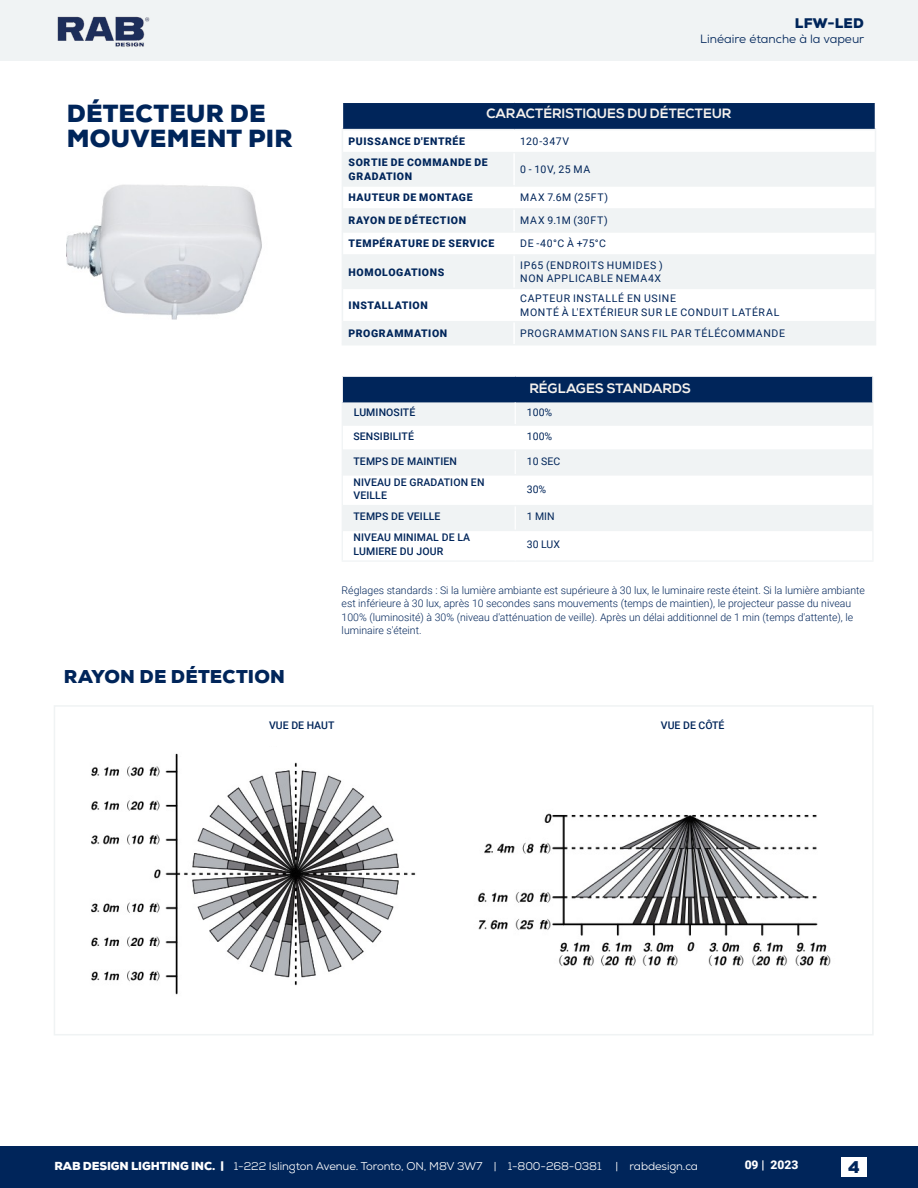
<style>
.page{position:relative;width:918px;height:1188px;background:#fff}
.page>*{position:absolute;margin:0;border:0;box-sizing:border-box;transform-origin:0 0}
.t1{font:900 24px/24.3px "Nexa";letter-spacing:.01em;color:#00255a}
.t2{font:900 18px "Nexa";letter-spacing:.01em;color:#00255a}
.t3{font:900 16.5px "Nexa";color:#00255a}
.t4{font:700 13.5px "Nexa";letter-spacing:.015em;color:#f5f1ed}
.t5{font:900 13.5px "Nexa";letter-spacing:.015em;color:#00255a}
.t6{font:12px "Nexa";color:#00255a}
.t7{font:900 12px "Roboto";color:#fff}
.t8{font:11.25px "Nexa";letter-spacing:-.01em;color:#fff}
.t9{font:300 10.5px/13.5px "Roboto";color:#00255a}
.t10{font:10.5px/13.5px "Roboto";letter-spacing:.06em;color:#00255a}
.t11{font:900 10.5px/13.5px "Roboto";letter-spacing:.06em;color:#00255a}
.t12{font:500 10.5px/13.5px "Roboto";letter-spacing:.01em;color:#00255a}
.s1{font-weight:900}
</style>
<div class="page">
<div style="left:0;top:1147px;width:918px;height:41px;background:#00255a"></div>
<div style="left:0;top:0;width:918px;height:60px;background:#f0f3f4"></div>
<img style="left:57px;top:17px;width:93px;height:30px">
<div style="left:841px;top:1158px;width:26px;height:19px;background:#fff"></div>
<div style="left:342px;top:102px;width:534px;height:28px;background:#00255a"></div>
<svg style="left:343px;top:153px;width:532px;height:191px;fill:#f0f3f4"></svg>
<hr style="left:342px;top:129px;width:172px;height:1px;background:#f0f3f4">
<hr style="left:514px;top:129px;width:362px;height:1px;background:#f0f3f4">
<hr style="left:343px;top:152px;width:171px;height:1px;background:#f0f3f4">
<hr style="left:514px;top:152px;width:361px;height:1px;background:#f0f3f4">
<hr style="left:343px;top:185px;width:171px;height:2px;background:#f0f3f4">
<hr style="left:514px;top:185px;width:361px;height:2px;background:#f0f3f4">
<hr style="left:343px;top:208px;width:171px;height:2px;background:#f0f3f4">
<hr style="left:514px;top:208px;width:361px;height:2px;background:#f0f3f4">
<hr style="left:343px;top:231px;width:171px;height:2px;background:#f0f3f4">
<hr style="left:514px;top:231px;width:361px;height:2px;background:#f0f3f4">
<hr style="left:343px;top:254px;width:171px;height:2px;background:#f0f3f4">
<hr style="left:514px;top:254px;width:361px;height:2px;background:#f0f3f4">
<hr style="left:343px;top:288px;width:171px;height:1px;background:#f0f3f4">
<hr style="left:514px;top:288px;width:361px;height:1px;background:#f0f3f4">
<hr style="left:343px;top:321px;width:171px;height:1px;background:#f0f3f4">
<hr style="left:514px;top:321px;width:361px;height:1px;background:#f0f3f4">
<hr style="left:342px;top:153px;width:1px;height:33px;background:#f0f3f4">
<hr style="left:875px;top:153px;width:1px;height:33px;background:#f0f3f4">
<svg style="left:342px;top:186px;width:1px;height:69px"></svg>
<svg style="left:875px;top:186px;width:1px;height:69px"></svg>
<hr style="left:342px;top:255px;width:1px;height:33px;background:#f0f3f4">
<hr style="left:875px;top:255px;width:1px;height:33px;background:#f0f3f4">
<hr style="left:342px;top:288px;width:1px;height:34px;background:#f0f3f4">
<hr style="left:875px;top:288px;width:1px;height:34px;background:#f0f3f4">
<svg style="left:342px;top:322px;width:1px;height:22px"></svg>
<svg style="left:875px;top:322px;width:1px;height:22px"></svg>
<hr style="left:342px;top:344px;width:172px;height:1px;background:#f0f3f4">
<hr style="left:514px;top:344px;width:362px;height:1px;background:#f0f3f4">
<hr style="left:513px;top:153px;width:2px;height:32px;background:#fff">
<hr style="left:513px;top:187px;width:2px;height:21px;background:#fff">
<hr style="left:513px;top:210px;width:2px;height:21px;background:#fff">
<hr style="left:513px;top:233px;width:2px;height:21px;background:#fff">
<hr style="left:513px;top:256px;width:2px;height:32px;background:#fff">
<hr style="left:513px;top:289px;width:2px;height:32px;background:#fff">
<hr style="left:513px;top:322px;width:2px;height:22px;background:#fff">
<svg style="left:875px;top:103px;width:1px;height:50px"></svg>
<svg style="left:342px;top:103px;width:1px;height:50px"></svg>
<hr style="left:342px;top:102px;width:172px;height:1px;background:#fff">
<hr style="left:514px;top:102px;width:362px;height:1px;background:#fff">
<div style="left:342px;top:376px;width:531px;height:26px;background:#00255a"></div>
<svg style="left:343px;top:402px;width:529px;height:128px;fill:#f0f3f4"></svg>
<hr style="left:872px;top:402px;width:2px;height:23px;background:#f0f3f4">
<hr style="left:872px;top:425px;width:2px;height:25px;background:#f0f3f4">
<hr style="left:872px;top:450px;width:2px;height:25px;background:#f0f3f4">
<hr style="left:342px;top:475px;width:1px;height:31px;background:#f0f3f4">
<hr style="left:872px;top:475px;width:2px;height:31px;background:#f0f3f4">
<svg style="left:342px;top:506px;width:1px;height:24px"></svg>
<hr style="left:872px;top:506px;width:2px;height:24px;background:#f0f3f4">
<hr style="left:342px;top:530px;width:1px;height:30px;background:#f0f3f4">
<hr style="left:872px;top:530px;width:2px;height:30px;background:#f0f3f4">
<hr style="left:342px;top:560px;width:173px;height:2px;background:#f0f3f4">
<hr style="left:515px;top:560px;width:359px;height:2px;background:#f0f3f4">
<svg style="left:515px;top:402px;width:1px;height:128px"></svg>
<hr style="left:343px;top:424px;width:172px;height:2px;background:#f0f3f4">
<hr style="left:515px;top:424px;width:357px;height:2px;background:#f0f3f4">
<hr style="left:343px;top:449px;width:172px;height:2px;background:#f0f3f4">
<hr style="left:515px;top:449px;width:357px;height:2px;background:#f0f3f4">
<hr style="left:343px;top:474px;width:172px;height:2px;background:#f0f3f4">
<hr style="left:515px;top:474px;width:357px;height:2px;background:#f0f3f4">
<hr style="left:343px;top:505px;width:172px;height:1px;background:#f0f3f4">
<hr style="left:515px;top:505px;width:357px;height:1px;background:#f0f3f4">
<hr style="left:343px;top:530px;width:172px;height:1px;background:#f0f3f4">
<hr style="left:515px;top:530px;width:357px;height:1px;background:#f0f3f4">
<hr style="left:872px;top:377px;width:2px;height:25px;background:#f0f3f4">
<svg style="left:342px;top:377px;width:1px;height:98px"></svg>
<hr style="left:342px;top:376px;width:173px;height:1px;background:#fff">
<hr style="left:515px;top:376px;width:359px;height:1px;background:#fff">
<div style="left:54px;top:705px;width:820px;height:330px;border:2px solid #f0f3f4"></div>
<img style="left:67px;top:184px;width:195px;height:136px">
<img style="left:477px;top:813px;width:354px;height:153px">
<img style="left:91px;top:753px;width:325px;height:242px">
<h1 class="t1" style="left:67px;top:102px;width:227px">DÉTECTEUR DE<br>MOUVEMENT PIR</h1>
<h2 class="t2" style="left:64px;top:665px;width:223px">RAYON DE DÉTECTION</h2>
<p class="t5" style="left:795px;top:14px;width:71px">LFW-LED</p>
<p class="t6" style="left:700px;top:31px;width:166px">Linéaire étanche à la vapeur</p>
<p class="t4" style="left:486px;top:106px;width:246px">CARACTÉRISTIQUES DU DÉTECTEUR</p>
<p class="t11" style="left:349px;top:134px;width:118px">PUISSANCE D'ENTRÉE</p>
<p class="t10" style="left:520px;top:134px;width:50px">120-347V</p>
<p class="t11" style="left:349px;top:156px;width:141px">SORTIE DE COMMANDE DE<br>GRADATION</p>
<p class="t10" style="left:520px;top:162px;width:72px">0 - 10V, 25 MA</p>
<p class="t11" style="left:349px;top:191px;width:126px">HAUTEUR DE MONTAGE</p>
<p class="t10" style="left:520px;top:191px;width:89px">MAX 7.6M (25FT)</p>
<p class="t11" style="left:349px;top:214px;width:119px">RAYON DE DÉTECTION</p>
<p class="t10" style="left:520px;top:214px;width:89px">MAX 9.1M (30FT)</p>
<p class="t11" style="left:349px;top:237px;width:147px">TEMPÉRATURE DE SERVICE</p>
<p class="t10" style="left:520px;top:237px;width:87px">DE -40°C À +75°C</p>
<p class="t11" style="left:349px;top:265px;width:97px">HOMOLOGATIONS</p>
<p class="t10" style="left:520px;top:258px;width:144px">IP65 (ENDROITS HUMIDES )<br>NON APPLICABLE NEMA4X</p>
<p class="t11" style="left:349px;top:298px;width:81px">INSTALLATION</p>
<p class="t10" style="left:520px;top:291px;width:261px">CAPTEUR INSTALLÉ EN USINE<br>MONTÉ À L'EXTÉRIEUR SUR LE CONDUIT LATÉRAL</p>
<p class="t11" style="left:349px;top:326px;width:100px">PROGRAMMATION</p>
<p class="t10" style="left:520px;top:326px;width:266px">PROGRAMMATION SANS FIL PAR TÉLÉCOMMANDE</p>
<p class="t4" style="left:530px;top:380px;width:163px">RÉGLAGES STANDARDS</p>
<p class="t12" style="left:354px;top:405px;width:63px">LUMINOSITÉ</p>
<p class="t10" style="left:527px;top:405px;width:27px">100%</p>
<p class="t12" style="left:354px;top:429px;width:62px">SENSIBILITÉ</p>
<p class="t10" style="left:527px;top:429px;width:27px">100%</p>
<p class="t12" style="left:354px;top:454px;width:105px">TEMPS DE MAINTIEN</p>
<p class="t10" style="left:527px;top:454px;width:35px">10 SEC</p>
<p class="t12" style="left:354px;top:475px;width:132px">NIVEAU DE GRADATION EN<br>VEILLE</p>
<p class="t10" style="left:527px;top:482px;width:21px">30%</p>
<p class="t12" style="left:354px;top:509px;width:89px">TEMPS DE VEILLE</p>
<p class="t10" style="left:527px;top:509px;width:30px">1 MIN</p>
<p class="t12" style="left:354px;top:530px;width:118px">NIVEAU MINIMAL DE LA<br>LUMIERE DU JOUR</p>
<p class="t10" style="left:527px;top:537px;width:35px">30 LUX</p>
<p class="t9" style="left:342px;top:583px;width:525px">Réglages standards : Si la lumière ambiante est supérieure à 30 lux, le luminaire reste éteint. Si la lumière ambiante est inférieure à 30 lux, après 10 secondes sans mouvements (temps de maintien), le projecteur passe du niveau 100% (luminosité) à 30% (niveau d'atténuation de veille). Après un délai additionnel de 1 min (temps d'attente), le luminaire s'éteint.</p>
<p class="t12" style="left:269px;top:718px;width:67px">VUE DE HAUT</p>
<p class="t12" style="left:661px;top:718px;width:65px">VUE DE CÔTÉ</p>
<p class="t8" style="left:54px;top:1159px;width:645px"><span class="s1">RAB DESIGN LIGHTING INC. |</span> 1-222 Islington Avenue. Toronto, ON, M8V 3W7 | 1-800-268-0381 | rabdesign.ca</p>
<p class="t7" style="left:745px;top:1156px;width:55px">09 | 2023</p>
<h3 class="t3" style="left:848px;top:1156px;width:13px">4</h3>
</div>
